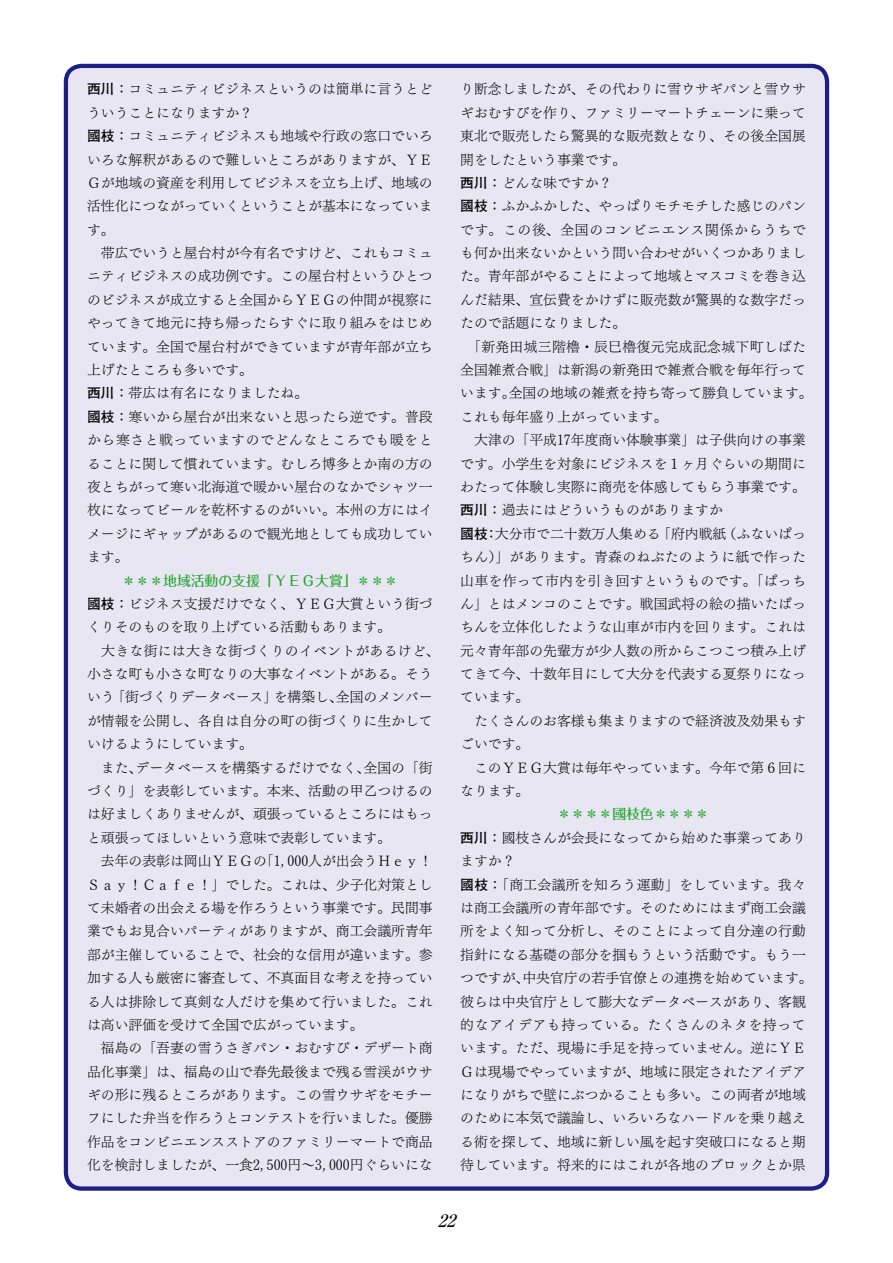
<style>
.page{position:relative;width:893px;height:1263px;background:#fff}
.page>*{position:absolute;margin:0;border:0;box-sizing:border-box;transform-origin:0 0}
.t1{font:italic 500 16.95px "Ryumin Pr 5";color:#000}
.t2{font:13.8px/23.4px "Tsuku Min Pro L";color:#000}
.t3{font:500 13.8px "Folk Pro";color:#2ba738}
.s1{font-family:"Futo Go B101 Pr 5";font-weight:700}
</style>
<div class="page">
<div style="left:66px;top:66px;width:761px;height:1122px;background:#e8e6f3;border-radius:16px"></div>
<div style="left:64px;top:64px;width:765px;height:1127px;border:4px solid #1d1f87;border-radius:16px"></div>
<p class="t2" style="left:87px;top:76px;width:347px"><span class="s1">西川：</span>コミュニティビジネスというのは簡単に言うとどういうことになりますか？<br><span class="s1">國枝：</span>コミュニティビジネスも地域や行政の窓口でいろいろな解釈があるので難しいところがありますが、ＹＥ<br>Ｇが地域の資産を利用してビジネスを立ち上げ、地域の活性化につながっていくということが基本になっています。<br>　帯広でいうと屋台村が今有名ですけど、これもコミュニティビジネスの成功例です。この屋台村というひとつのビジネスが成立すると全国からＹＥＧの仲間が視察にやってきて地元に持ち帰ったらすぐに取り組みをはじめています。全国で屋台村ができていますが青年部が立ち上げたところも多いです。<br><span class="s1">西川：</span>帯広は有名になりましたね。<br><span class="s1">國枝：</span>寒いから屋台が出来ないと思ったら逆です。普段から寒さと戦っていますのでどんなところでも暖をとることに関して慣れています。むしろ博多とか南の方の夜とちがって寒い北海道で暖かい屋台のなかでシャツ一枚になってビールを乾杯するのがいい。本州の方にはイメージにギャップがあるので観光地としても成功しています。</p>
<p class="t3" style="left:122px;top:569px;width:278px">＊＊＊地域活動の支援「ＹＥＧ大賞」＊＊＊</p>
<p class="t2" style="left:87px;top:590px;width:354px"><span class="s1">國枝：</span>ビジネス支援だけでなく、ＹＥＧ大賞という街づくりそのものを取り上げている活動もあります。<br>　大きな街には大きな街づくりのイベントがあるけど、小さな町も小さな町なりの大事なイベントがある。そういう「街づくりデータベース」を構築し、全国のメンバーが情報を公開し、各自は自分の町の街づくりに生かしていけるようにしています。<br>　また、データベースを構築するだけでなく、全国の「街づくり」を表彰しています。本来、活動の甲乙つけるのは好ましくありませんが、頑張っているところにはもっと頑張ってほしいという意味で表彰しています。<br>　去年の表彰は岡山ＹＥＧの「１，０００人が出会うＨｅｙ！<br>Ｓａｙ！Ｃａｆｅ！」でした。これは、少子化対策として未婚者の出会える場を作ろうという事業です。民間事業でもお見合いパーティがありますが、商工会議所青年部が主催していることで、社会的な信用が違います。参加する人も厳密に審査して、不真面目な考えを持っている人は排除して真剣な人だけを集めて行いました。これは高い評価を受けて全国で広がっています。<br>　福島の「吾妻の雪うさぎパン・おむすび・デザート商品化事業」は、福島の山で春先最後まで残る雪渓がウサギの形に残るところがあります。この雪ウサギをモチーフにした弁当を作ろうとコンテストを行いました。優勝作品をコンビニエンスストアのファミリーマートで商品化を検討しましたが、一食２，５００円～３，０００円ぐらいにな</p>
<p class="t2" style="left:460px;top:76px;width:354px">り断念しましたが、その代わりに雪ウサギパンと雪ウサギおむすびを作り、ファミリーマートチェーンに乗って東北で販売したら驚異的な販売数となり、その後全国展開をしたという事業です。<br><span class="s1">西川：</span>どんな味ですか？<br><span class="s1">國枝：</span>ふかふかした、やっぱりモチモチした感じのパンです。この後、全国のコンビニエンス関係からうちでも何か出来ないかという問い合わせがいくつかありました。青年部がやることによって地域とマスコミを巻き込んだ結果、宣伝費をかけずに販売数が驚異的な数字だったので話題になりました。<br>　「新発田城三階櫓・辰巳櫓復元完成記念城下町しばた全国雑煮合戦」は新潟の新発田で雑煮合戦を毎年行っています。全国の地域の雑煮を持ち寄って勝負しています。これも毎年盛り上がっています。<br>　大津の「平成１７年度商い体験事業」は子供向けの事業です。小学生を対象にビジネスを１ヶ月ぐらいの期間にわたって体験し実際に商売を体感してもらう事業です。<span class="s1">西川：</span>過去にはどういうものがありますか<br><span class="s1">國枝：</span>大分市で二十数万人集める「府内戦紙（ふないぱっちん）」があります。青森のねぶたのように紙で作った山車を作って市内を引き回すというものです。「ぱっちん」とはメンコのことです。戦国武将の絵の描いたぱっちんを立体化したような山車が市内を回ります。これは元々青年部の先輩方が少人数の所からこつこつ積み上げてきて今、十数年目にして大分を代表する夏祭りになっています。<br>　たくさんのお客様も集まりますので経済波及効果もすごいです。<br>　このＹＥＧ大賞は毎年やっています。今年で第６回になります。</p>
<p class="t3" style="left:557px;top:802px;width:154px">＊＊＊＊國枝色＊＊＊＊</p>
<p class="t2" style="left:460px;top:824px;width:354px"><span class="s1">西川：</span>國枝さんが会長になってから始めた事業ってありますか？<br><span class="s1">國枝：</span>「商工会議所を知ろう運動」をしています。我々は商工会議所の青年部です。そのためにはまず商工会議所をよく知って分析し、そのことによって自分達の行動指針になる基礎の部分を掴もうという活動です。もう一つですが、中央官庁の若手官僚との連携を始めています。彼らは中央官庁として膨大なデータベースがあり、客観的なアイデアも持っている。たくさんのネタを持っています。ただ、現場に手足を持っていません。逆にＹＥ<br>Ｇは現場でやっていますが、地域に限定されたアイデアになりがちで壁にぶつかることも多い。この両者が地域のために本気で議論し、いろいろなハードルを乗り越える術を探して、地域に新しい風を起す突破口になると期待しています。将来的にはこれが各地のブロックとか県</p>
<p class="t1" style="left:438px;top:1207px;width:11px">22</p>
</div>
